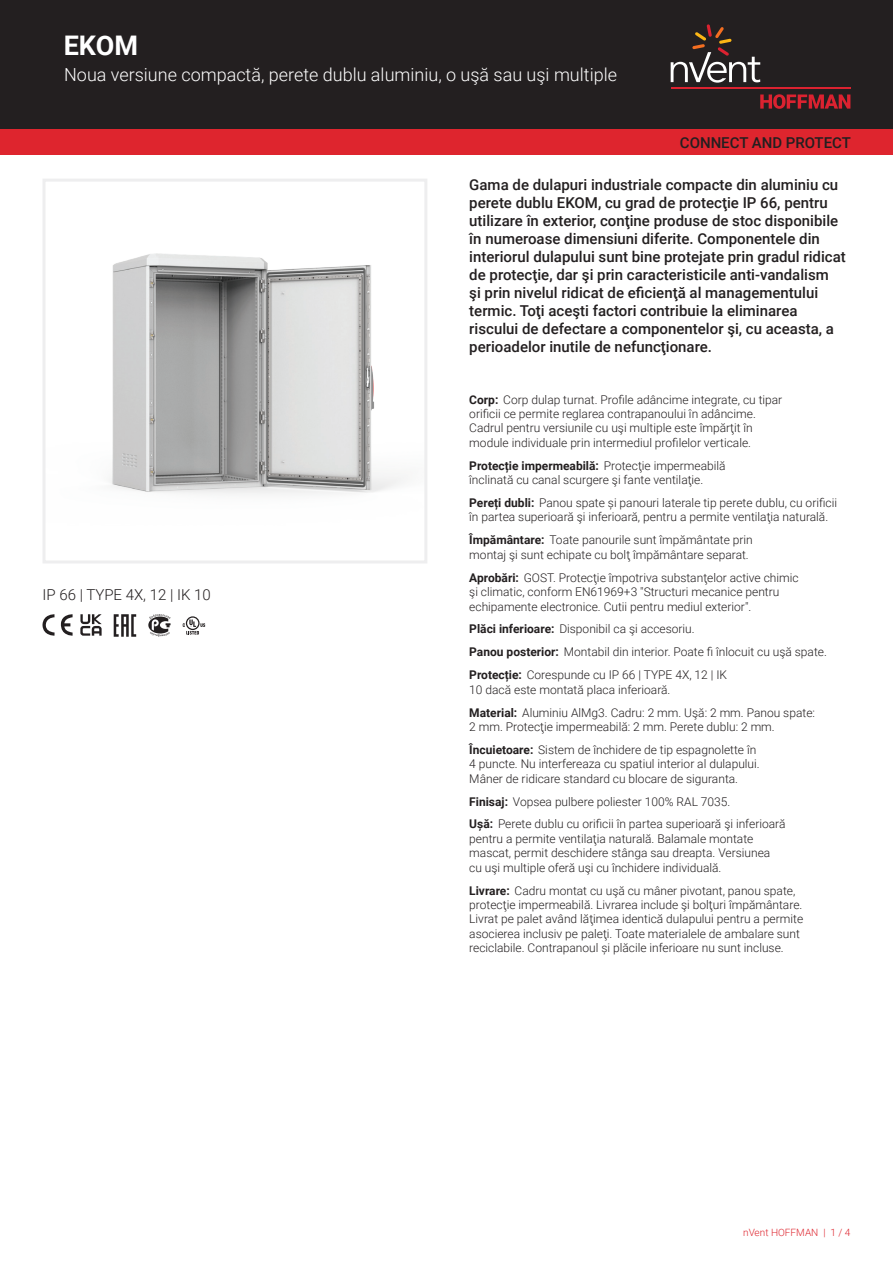
<style>
.page{position:relative;width:893px;height:1263px;background:#fff}
.page>*{position:absolute;margin:0;border:0;box-sizing:border-box;transform-origin:0 0}
.t1{font:700 27px "Roboto";color:#fff}
.t2{font:300 18px "Roboto";color:#fff}
.t3{font:500 15px/18px "Roboto";color:#231f20}
.t4{font:300 15px "Roboto";color:#231f20}
.t5{font:300 12px/14.4px "Roboto";color:#231f20}
.t6{font:300 10.05px "Roboto";color:#de252e}
.s1{font-weight:700}
</style>
<div class="page">
<div style="left:0;top:0;width:893px;height:129px;background:#231f20"></div>
<svg style="left:760px;top:94px;width:90px;height:15px"></svg>
<hr style="left:671px;top:88px;width:179px;height:1px;background:#db2230">
<svg style="left:671px;top:24px;width:89px;height:59px"></svg>
<div style="left:0;top:129px;width:893px;height:26px;background:#de252e"></div>
<img style="left:110px;top:253px;width:294px;height:242px">
<div style="left:43px;top:179px;width:384px;height:384px;border:3px solid #eeeeef"></div>
<svg style="left:43px;top:614px;width:30px;height:22px"></svg>
<svg style="left:80px;top:614px;width:22px;height:22px"></svg>
<svg style="left:114px;top:614px;width:22px;height:23px"></svg>
<svg style="left:148px;top:614px;width:23px;height:23px"></svg>
<svg style="left:183px;top:616px;width:22px;height:19px"></svg>
<h1 class="t1" style="left:64px;top:26px;width:76px">EKOM</h1>
<h2 class="t2" style="left:64px;top:62px;width:554px">Noua versiune compactă, perete dublu aluminiu, o uşă sau uşi multiple</h2>
<p class="t3" style="left:680px;top:133px;width:173px">CONNECT AND PROTECT</p>
<p class="t4" style="left:43px;top:584px;width:170px">IP 66 | TYPE 4X, 12 | IK 10</p>
<p class="t3" style="left:469px;top:175px;width:378px">Gama de dulapuri industriale compacte din aluminiu cu perete dublu EKOM, cu grad de protecţie IP 66, pentru utilizare în exterior, conţine produse de stoc disponibile în numeroase dimensiuni diferite. Componentele din interiorul dulapului sunt bine protejate prin gradul ridicat de protecţie, dar şi prin caracteristicile anti-vandalism<br>şi prin nivelul ridicat de eficienţă al managementului termic. Toţi aceşti factori contribuie la eliminarea riscului de defectare a componentelor şi, cu aceasta, a perioadelor inutile de nefuncţionare.</p>
<p class="t5" style="left:469px;top:392px;width:315px"><span class="s1">Corp:</span> Corp dulap turnat. Profile adâncime integrate, cu tipar orificii ce permite reglarea contrapanoului în adâncime.<br>Cadrul pentru versiunile cu uşi multiple este împărţit în module individuale prin intermediul profilelor verticale.</p>
<p class="t5" style="left:469px;top:458px;width:258px"><span class="s1">Protecție impermeabilă:</span> Protecţie impermeabilă înclinată cu canal scurgere şi fante ventilaţie.</p>
<p class="t5" style="left:469px;top:495px;width:369px"><span class="s1">Pereți dubli:</span> Panou spate și panouri laterale tip perete dublu, cu orificii în partea superioară şi inferioară, pentru a permite ventilaţia naturală.</p>
<p class="t5" style="left:469px;top:532px;width:285px"><span class="s1">Împământare:</span> Toate panourile sunt împământate prin montaj şi sunt echipate cu bolţ împământare separat.</p>
<p class="t5" style="left:469px;top:570px;width:331px"><span class="s1">Aprobări:</span> GOST. Protecţie împotriva substanţelor active chimic şi climatic, conform EN61969+3 "Structuri mecanice pentru echipamente electronice. Cutii pentru mediul exterior".</p>
<p class="t5" style="left:469px;top:617px;width:359px;line-height:23px"><span class="s1">Plăci inferioare:</span> Disponibil ca şi accesoriu.<br><span class="s1">Panou posterior:</span> Montabil din interior. Poate fi înlocuit cu uşă spate.<br><span class="s1">Protecție:</span> Corespunde cu IP 66 | TYPE 4X, 12 | IK</p>
<p class="t5" style="left:469px;top:677px;width:347px;line-height:23px">10 dacă este montată placa inferioară.<br><span class="s1">Material:</span> Aluminiu AlMg3. Cadru: 2 mm. Uşă: 2 mm. Panou spate:</p>
<p class="t5" style="left:469px;top:715px;width:307px;line-height:23px">2 mm. Protecţie impermeabilă: 2 mm. Perete dublu: 2 mm.<br><span class="s1">Încuietoare:</span> Sistem de închidere de tip espagnolette în</p>
<p class="t5" style="left:469px;top:756px;width:292px">4 puncte. Nu interfereaza cu spatiul interior al dulapului.<br>Mâner de ridicare standard cu blocare de siguranta.</p>
<p class="t5" style="left:469px;top:789px;width:318px;line-height:23px"><span class="s1">Finisaj:</span> Vopsea pulbere poliester 100% RAL 7035.<br><span class="s1">Ușă:</span> Perete dublu cu orificii în partea superioară şi inferioară</p>
<p class="t5" style="left:469px;top:831px;width:302px">pentru a permite ventilaţia naturală. Balamale montate mascat, permit deschidere stânga sau dreapta. Versiunea cu uşi multiple oferă uşi cu închidere individuală.</p>
<p class="t5" style="left:469px;top:883px;width:335px"><span class="s1">Livrare:</span> Cadru montat cu uşă cu mâner pivotant, panou spate, protecţie impermeabilă. Livrarea include şi bolţuri împământare.<br>Livrat pe palet având lăţimea identică dulapului pentru a permite asocierea inclusiv pe paleţi. Toate materialele de ambalare sunt reciclabile. Contrapanoul și plăcile inferioare nu sunt incluse.</p>
<p class="t6" style="left:743px;top:1226px;width:109px">nVent HOFFMAN | 1 / 4</p>
</div>
